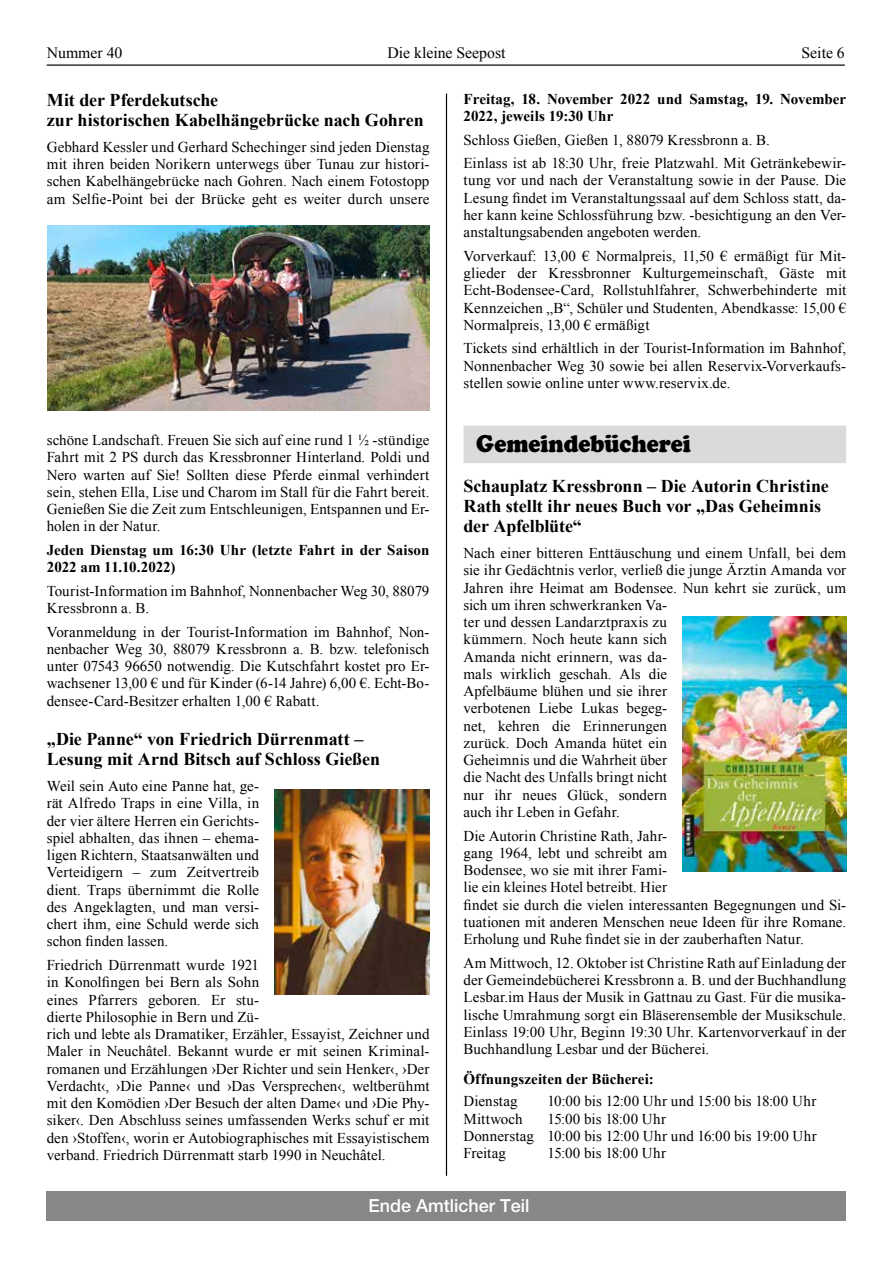
<style>
.page{position:relative;width:893px;height:1263px;background:#fff}
.page>*{position:absolute;margin:0;border:0;box-sizing:border-box;transform-origin:0 0}
.t1{font:24px "Cooper Black Std";letter-spacing:-.005em;color:#000;scale:.9 1}
.t2{font:700 18px/20.2px "Times New Roman";letter-spacing:-.005em;color:#000}
.t3{font:500 18px "Helvetica Neue LT Std";color:#fff}
.t4{font:15.75px "Times New Roman";color:#000}
.t5{font:15px/17.2px "Times New Roman";letter-spacing:.005em;color:#000;text-align:justify}
.t6{font:700 15px/17.2px "Times New Roman";letter-spacing:.005em;color:#000}
</style>
<div class="page">
<hr style="left:47px;top:64px;width:798px;height:2px;background:#000">
<hr style="left:446px;top:94px;width:1px;height:1082px;background:#000">
<div style="left:463px;top:426px;width:383px;height:37px;background:#dadada"></div>
<img style="left:274px;top:790px;width:155px;height:205px">
<img style="left:682px;top:617px;width:164px;height:255px">
<div style="left:47px;top:1191px;width:799px;height:29px;background:#878786"></div>
<img style="left:47px;top:225px;width:382px;height:185px">
<p class="t4" style="left:47px;top:42px;width:77px">Nummer 40</p>
<p class="t4" style="left:387px;top:42px;width:120px">Die kleine Seepost</p>
<p class="t4" style="left:801px;top:42px;width:45px">Seite 6</p>
<p class="t6" style="left:463px;top:90px;width:384px">Freitag, 18. November 2022 und Samstag, 19. November<br>2022, jeweils 19:30 Uhr</p>
<p class="t5" style="left:463px;top:127px;width:384px;line-height:23.7px">Schloss Gießen, Gießen 1, 88079 Kressbronn a. B.<br>Einlass ist ab 18:30 Uhr, freie Platzwahl. Mit Getränkebewir-</p>
<p class="t5" style="left:463px;top:172px;width:384px">tung vor und nach der Veranstaltung sowie in der Pause. Die Lesung findet im Veranstaltungssaal auf dem Schloss statt, da&shy;her kann keine Schlossführung bzw. -besichtigung an den Ver&shy;anstaltungsabenden angeboten werden.</p>
<p class="t5" style="left:463px;top:247px;width:384px">Vorverkauf: 13,00 € Normalpreis, 11,50 € ermäßigt für Mit&shy;glieder der Kressbronner Kulturgemeinschaft, Gäste mit Echt-Bodensee-Card, Rollstuhlfahrer, Schwerbehinderte mit Kennzeichen „B“, Schüler und Studenten, Abendkasse: 15,00 € Normalpreis, 13,00 € ermäßigt</p>
<p class="t5" style="left:463px;top:340px;width:384px">Tickets sind erhältlich in der Tourist-Information im Bahnhof, Nonnenbacher Weg 30 sowie bei allen Reservix-Vorverkaufs&shy;stellen sowie online unter www.reservix.de.</p>
<p class="t2" style="left:47px;top:89px;width:378px">Mit der Pferdekutsche<br>zur historischen Kabelhängebrücke nach Gohren</p>
<p class="t5" style="left:47px;top:138px;width:384px">Gebhard Kessler und Gerhard Schechinger sind jeden Dienstag mit ihren beiden Norikern unterwegs über Tunau zur histori&shy;schen Kabelhängebrücke nach Gohren. Nach einem Fotostopp am Selfie-Point bei der Brücke geht es weiter durch unsere</p>
<p class="t5" style="left:47px;top:431px;width:384px">schöne Landschaft. Freuen Sie sich auf eine rund 1 ½ -stündige Fahrt mit 2 PS durch das Kressbronner Hinterland. Poldi und Nero warten auf Sie! Sollten diese Pferde einmal verhindert sein, stehen Ella, Lise und Charom im Stall für die Fahrt bereit.<br>Genießen Sie die Zeit zum Entschleunigen, Entspannen und Er&shy;holen in der Natur.</p>
<p class="t6" style="left:47px;top:541px;width:384px">Jeden Dienstag um 16:30 Uhr (letzte Fahrt in der Saison<br>2022 am 11.10.2022)</p>
<p class="t5" style="left:47px;top:582px;width:384px">Tourist-Information im Bahnhof, Nonnenbacher Weg 30, 88079<br>Kressbronn a. B.</p>
<p class="t5" style="left:47px;top:623px;width:384px">Voranmeldung in der Tourist-Information im Bahnhof, Non&shy;nenbacher Weg 30, 88079 Kressbronn a. B. bzw. telefonisch unter 07543 96650 notwendig. Die Kutschfahrt kostet pro Er&shy;wachsener 13,00 € und für Kinder (6-14 Jahre) 6,00 €. Echt-Bo&shy;densee-Card-Besitzer erhalten 1,00 € Rabatt.</p>
<p class="t2" style="left:47px;top:728px;width:335px">„Die Panne“ von Friedrich Dürrenmatt –<br>Lesung mit Arnd Bitsch auf Schloss Gießen</p>
<p class="t5" style="left:47px;top:777px;width:214px">Weil sein Auto eine Panne hat, ge&shy;rät Alfredo Traps in eine Villa, in der vier ältere Herren ein Gerichts&shy;spiel abhalten, das ihnen – ehema&shy;ligen Richtern, Staatsanwälten und Verteidigern – zum Zeitvertreib dient. Traps übernimmt die Rolle des Angeklagten, und man versi&shy;chert ihm, eine Schuld werde sich schon finden lassen.</p>
<p class="t5" style="left:47px;top:956px;width:384px;text-align:left">Friedrich Dürrenmatt wurde 1921<br>in Konolfingen bei Bern als Sohn<br>eines Pfarrers geboren. Er stu-<br>dierte Philosophie in Bern und Zü-<br>rich und lebte als Dramatiker, Erzähler, Essayist, Zeichner und Maler in Neuchâtel. Bekannt wurde er mit seinen Kriminal&shy;romanen und Erzählungen ›Der Richter und sein Henker‹, ›Der Verdacht‹, ›Die Panne‹ und ›Das Versprechen‹, weltberühmt mit den Komödien ›Der Besuch der alten Dame‹ und ›Die Phy&shy;siker‹. Den Abschluss seines umfassenden Werks schuf er mit den ›Stoffen‹, worin er Autobiographisches mit Essayistischem verband. Friedrich Dürrenmatt starb 1990 in Neuchâtel.</p>
<p class="t3" style="left:368px;top:1195px;width:163px">Ende Amtlicher Teil</p>
<h1 class="t1" style="left:476px;top:429px;width:240px">Gemeindebücherei</h1>
<p class="t2" style="left:463px;top:475px;width:367px">Schauplatz Kressbronn – Die Autorin Christine<br>Rath stellt ihr neues Buch vor „Das Geheimnis der Apfelblüte“</p>
<p class="t5" style="left:463px;top:544px;width:384px;text-align:left">Nach einer bitteren Enttäuschung und einem Unfall, bei dem sie ihr Gedächtnis verlor, verließ die junge Ärztin Amanda vor Jahren ihre Heimat am Bodensee. Nun kehrt sie zurück, um sich um ihren schwerkranken Va-<br>ter und dessen Landarztpraxis zu<br>kümmern. Noch heute kann sich<br>Amanda nicht erinnern, was da-<br>mals wirklich geschah. Als die<br>Apfelbäume blühen und sie ihrer<br>verbotenen Liebe Lukas begeg-<br>net, kehren die Erinnerungen<br>zurück. Doch Amanda hütet ein<br>Geheimnis und die Wahrheit über<br>die Nacht des Unfalls bringt nicht<br>nur ihr neues Glück, sondern<br>auch ihr Leben in Gefahr.</p>
<p class="t5" style="left:463px;top:827px;width:384px;text-align:left">Die Autorin Christine Rath, Jahr-<br>gang 1964, lebt und schreibt am<br>Bodensee, wo sie mit ihrer Fami-<br>lie ein kleines Hotel betreibt. Hier<br>findet sie durch die vielen interessanten Begegnungen und Si&shy;tuationen mit anderen Menschen neue Ideen für ihre Romane.<br>Erholung und Ruhe findet sie in der zauberhaften Natur.</p>
<p class="t5" style="left:463px;top:954px;width:384px">Am Mittwoch, 12. Oktober ist Christine Rath auf Einladung der der Gemeindebücherei Kressbronn a. B. und der Buchhandlung Lesbar.im Haus der Musik in Gattnau zu Gast. Für die musika&shy;lische Umrahmung sorgt ein Bläserensemble der Musikschule.<br>Einlass 19:00 Uhr, Beginn 19:30 Uhr. Kartenvorverkauf in der Buchhandlung Lesbar und der Bücherei.</p>
<p class="t6" style="left:463px;top:1070px;width:192px">Öffnungszeiten der Bücherei:</p>
<p class="t5" style="left:463px;top:1092px;width:56px">Dienstag</p>
<p class="t5" style="left:547px;top:1092px;width:270px">10:00 bis 12:00 Uhr und 15:00 bis 18:00 Uhr</p>
<p class="t5" style="left:463px;top:1110px;width:61px">Mittwoch</p>
<p class="t5" style="left:463px;top:1110px;width:355px;text-align:left;text-indent:84px">15:00 bis 18:00 Uhr<br>Donnerstag 10:00 bis 12:00 Uhr und 16:00 bis 19:00 Uhr<br>Freitag</p>
<p class="t5" style="left:547px;top:1144px;width:120px">15:00 bis 18:00 Uhr</p>
</div>
